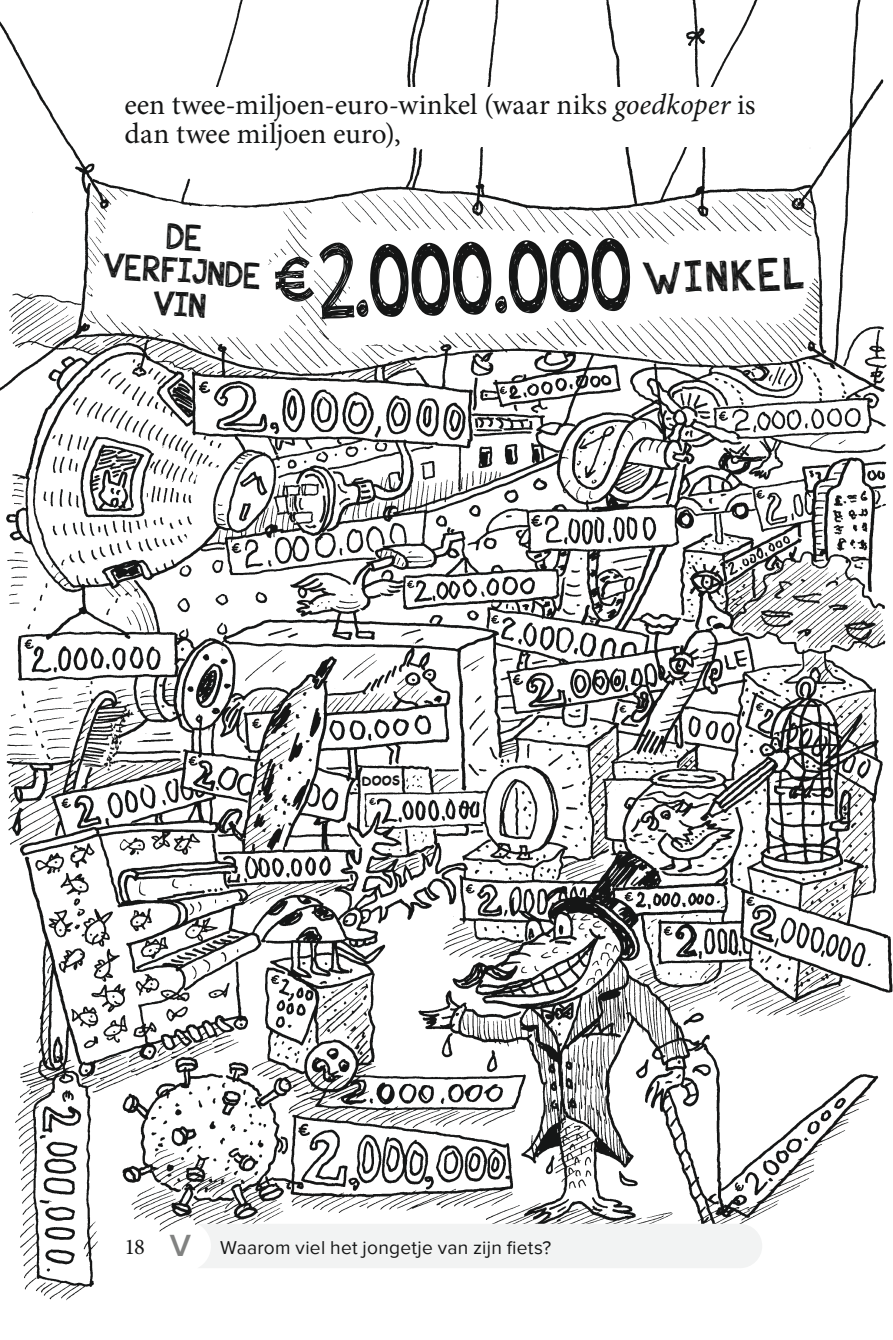
<style>
.page{position:relative;width:893px;height:1340px;background:#fff}
.page>*{position:absolute;margin:0;border:0;box-sizing:border-box;transform-origin:0 0}
.t1{font:44.1px "appleberry";color:#151616}
.t2{font:34.65px/33.8px "appleberry";color:#151616;text-align:center}
.t3{font:29.25px/29.2px "Minion Pro";color:#151616}
.t4{font:19.12px "Proxima Nova";letter-spacing:.015em;color:#151616}
.t5{font:14.62px "Comiquita Sans";color:#151616}
.s1{font-style:italic}
.s2{font-family:"Minion Pro";font-size:22.5px}
.s3{font-weight:600;font-size:31.5px;color:#818281}
</style>
<div class="page">
<img style="left:0;top:0;width:893px;height:1301px">
<div style="left:197px;top:1223px;width:565px;height:45px;background:#f2f3f3"></div>
<div style="left:124px;top:87px;width:638px;height:60px;background:#fff"></div>
<svg style="left:643px;top:257px;width:162px;height:37px"></svg>
<svg style="left:513px;top:674px;width:10px;height:11px"></svg>
<svg style="left:188px;top:756px;width:9px;height:9px"></svg>
<svg style="left:252px;top:718px;width:9px;height:10px"></svg>
<svg style="left:369px;top:798px;width:7px;height:7px"></svg>
<svg style="left:466px;top:884px;width:8px;height:9px"></svg>
<svg style="left:746px;top:896px;width:9px;height:10px"></svg>
<svg style="left:735px;top:1182px;width:9px;height:9px"></svg>
<svg style="left:664px;top:926px;width:8px;height:9px"></svg>
<svg style="left:619px;top:705px;width:7px;height:7px"></svg>
<svg style="left:624px;top:892px;width:9px;height:9px"></svg>
<svg style="left:271px;top:975px;width:8px;height:9px"></svg>
<svg style="left:298px;top:1123px;width:12px;height:13px"></svg>
<svg style="left:62px;top:1090px;width:12px;height:11px"></svg>
<svg style="left:61px;top:798px;width:10px;height:10px"></svg>
<svg style="left:491px;top:615px;width:8px;height:9px"></svg>
<svg style="left:756px;top:490px;width:9px;height:9px"></svg>
<svg style="left:719px;top:411px;width:9px;height:10px"></svg>
<svg style="left:756px;top:702px;width:8px;height:9px"></svg>
<svg style="left:531px;top:515px;width:11px;height:11px"></svg>
<svg style="left:499px;top:386px;width:8px;height:8px"></svg>
<svg style="left:407px;top:580px;width:7px;height:8px"></svg>
<svg style="left:232px;top:543px;width:9px;height:10px"></svg>
<svg style="left:24px;top:639px;width:10px;height:10px"></svg>
<svg style="left:199px;top:381px;width:11px;height:12px"></svg>
<svg style="left:274px;top:238px;width:356px;height:81px"></svg>
<p class="t3" style="left:124px;top:90px;width:633px">een twee-miljoen-euro-winkel (waar niks <span class="s1">goedkoper</span> is dan twee miljoen euro),</p>
<p class="t2" style="left:107px;top:215px;width:159px;rotate:4deg">DE<br>VERFIJNDE<br>VIN</p>
<h1 class="t1" style="left:642px;top:247px;width:162px;rotate:-2deg">WINKEL</h1>
<p class="t5" style="left:362px;top:767px;width:41px;rotate:1deg">DOOS</p>
<p class="t4" style="left:124px;top:1236px;width:428px"><span class="s2">18</span> <span class="s3">V</span> Waarom viel het jongetje van zijn fiets?</p>
</div>
